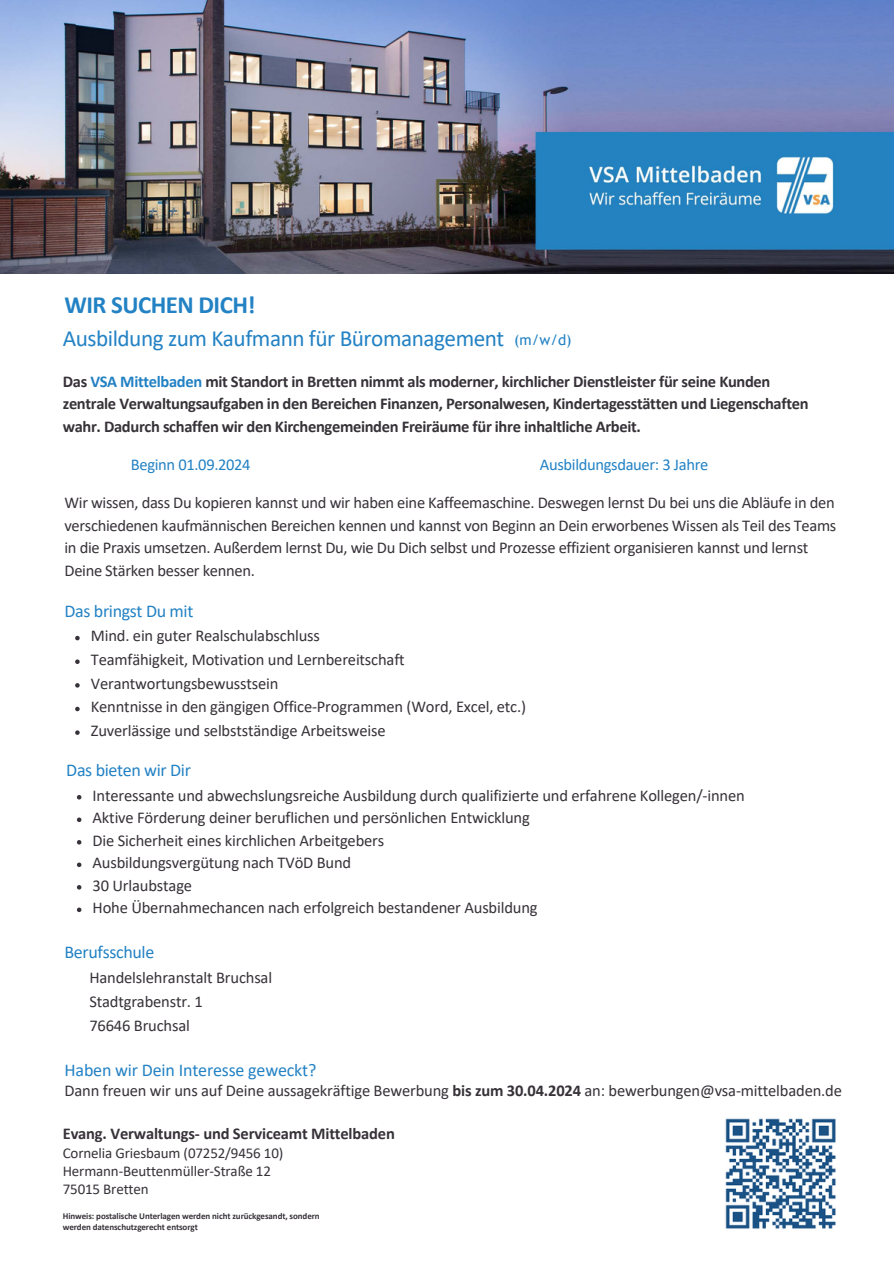
<style>
.page{position:relative;width:894px;height:1264px;background:#fff}
.page>*{position:absolute;margin:0;border:0;box-sizing:border-box;transform-origin:0 0}
.t1{font:700 24.75px "Calibri";letter-spacing:-.02em;color:#2382c4}
.t2{font:23.25px "Calibri";letter-spacing:-.02em;color:#2382c4}
.t3{font:18px "Calibri";letter-spacing:-.02em;color:#2382c4}
.t4{font:16.5px/22.5px "Calibri";letter-spacing:-.01em;color:#373239}
.t5{font:700 16.5px/22.5px "Calibri";letter-spacing:-.02em;color:#373239}
.t6{font:16.5px "Calibri";letter-spacing:-.02em;color:#2382c4}
.t7{font:15px "Calibri";letter-spacing:-.01em;color:#373239}
.t8{font:14.7px "Trebuchet MS";color:#2382c4}
.t9{font:700 9px/11.2px "Calibri";letter-spacing:-.01em;color:#373239}
.s1{color:#2382c4}
.s2{font-weight:700}
</style>
<div class="page">
<img style="left:0;top:0;width:893px;height:273px">
<svg style="left:77px;top:795px;width:4px;height:4px"></svg>
<svg style="left:77px;top:817px;width:4px;height:5px"></svg>
<svg style="left:77px;top:840px;width:4px;height:4px"></svg>
<svg style="left:77px;top:862px;width:4px;height:5px"></svg>
<svg style="left:77px;top:885px;width:4px;height:4px"></svg>
<svg style="left:77px;top:907px;width:4px;height:5px"></svg>
<svg style="left:75px;top:636px;width:5px;height:4px"></svg>
<svg style="left:75px;top:659px;width:5px;height:5px"></svg>
<svg style="left:75px;top:683px;width:5px;height:4px"></svg>
<svg style="left:75px;top:706px;width:5px;height:5px"></svg>
<svg style="left:75px;top:730px;width:5px;height:5px"></svg>
<img style="left:725px;top:1118px;width:111px;height:111px">
<p class="t1" style="left:64px;top:294px;width:192px">WIR SUCHEN DICH!</p>
<p class="t2" style="left:63px;top:328px;width:443px">Ausbildung zum Kaufmann für Büromanagement</p>
<p class="t8" style="left:514px;top:331px;width:59px">(m/w/d)</p>
<p class="t5" style="left:63px;top:371px;width:747px">Das <span class="s1">VSA Mittelbaden</span> mit Standort in Bretten nimmt als moderner, kirchlicher Dienstleister für seine Kunden zentrale Verwaltungsaufgaben in den Bereichen Finanzen, Personalwesen, Kindertagesstätten und Liegenschaften wahr. Dadurch schaffen wir den Kirchengemeinden Freiräume für ihre inhaltliche Arbeit.</p>
<p class="t6" style="left:131px;top:458px;width:121px">Beginn 01.09.2024</p>
<p class="t6" style="left:539px;top:458px;width:170px">Ausbildungsdauer: 3 Jahre</p>
<p class="t4" style="left:64px;top:493px;width:773px">Wir wissen, dass Du kopieren kannst und wir haben eine Kaffeemaschine. Deswegen lernst Du bei uns die Abläufe in den verschiedenen kaufmännischen Bereichen kennen und kannst von Beginn an Dein erworbenes Wissen als Teil des Teams in die Praxis umsetzen. Außerdem lernst Du, wie Du Dich selbst und Prozesse effizient organisieren kannst und lernst Deine Stärken besser kennen.</p>
<p class="t3" style="left:64px;top:603px;width:130px">Das bringst Du mit</p>
<p class="t4" style="left:91px;top:626px;width:231px">Mind. ein guter Realschulabschluss</p>
<p class="t4" style="left:91px;top:649px;width:315px">Teamfähigkeit, Motivation und Lernbereitschaft</p>
<p class="t4" style="left:91px;top:673px;width:189px">Verantwortungsbewusstsein</p>
<p class="t4" style="left:91px;top:697px;width:436px">Kenntnisse in den gängigen Office-Programmen (Word, Excel, etc.)</p>
<p class="t4" style="left:91px;top:720px;width:296px">Zuverlässige und selbstständige Arbeitsweise</p>
<p class="t3" style="left:66px;top:762px;width:126px">Das bieten wir Dir</p>
<p class="t4" style="left:93px;top:785px;width:653px">Interessante und abwechslungsreiche Ausbildung durch qualifizierte und erfahrene Kollegen/-innen</p>
<p class="t4" style="left:93px;top:807px;width:438px">Aktive Förderung deiner beruflichen und persönlichen Entwicklung</p>
<p class="t4" style="left:93px;top:830px;width:293px">Die Sicherheit eines kirchlichen Arbeitgebers</p>
<p class="t4" style="left:93px;top:852px;width:260px">Ausbildungsvergütung nach TVöD Bund</p>
<p class="t4" style="left:93px;top:875px;width:101px">30 Urlaubstage</p>
<p class="t4" style="left:93px;top:897px;width:446px">Hohe Übernahmechancen nach erfolgreich bestandener Ausbildung</p>
<p class="t3" style="left:64px;top:944px;width:91px">Berufsschule</p>
<p class="t4" style="left:89px;top:968px;width:184px">Handelslehranstalt Bruchsal</p>
<p class="t4" style="left:89px;top:991px;width:115px">Stadtgrabenstr. 1</p>
<p class="t4" style="left:89px;top:1015px;width:102px">76646 Bruchsal</p>
<p class="t3" style="left:64px;top:1062px;width:253px">Haben wir Dein Interesse geweckt?</p>
<p class="t4" style="left:64px;top:1080px;width:778px">Dann freuen wir uns auf Deine aussagekräftige Bewerbung <span class="s2">bis zum 30.04.2024</span> an: bewerbungen@vsa-mittelbaden.de</p>
<p class="t5" style="left:63px;top:1123px;width:333px">Evang. Verwaltungs- und Serviceamt Mittelbaden</p>
<p class="t7" style="left:63px;top:1146px;width:222px">Cornelia Griesbaum (07252/9456 10)</p>
<p class="t7" style="left:63px;top:1164px;width:210px">Hermann-Beuttenmüller-Straße 12</p>
<p class="t7" style="left:63px;top:1183px;width:87px">75015 Bretten</p>
<p class="t9" style="left:63px;top:1210px;width:258px">Hinweis: postalische Unterlagen werden nicht zurückgesandt, sondern werden datenschutzgerecht entsorgt</p>
</div>
